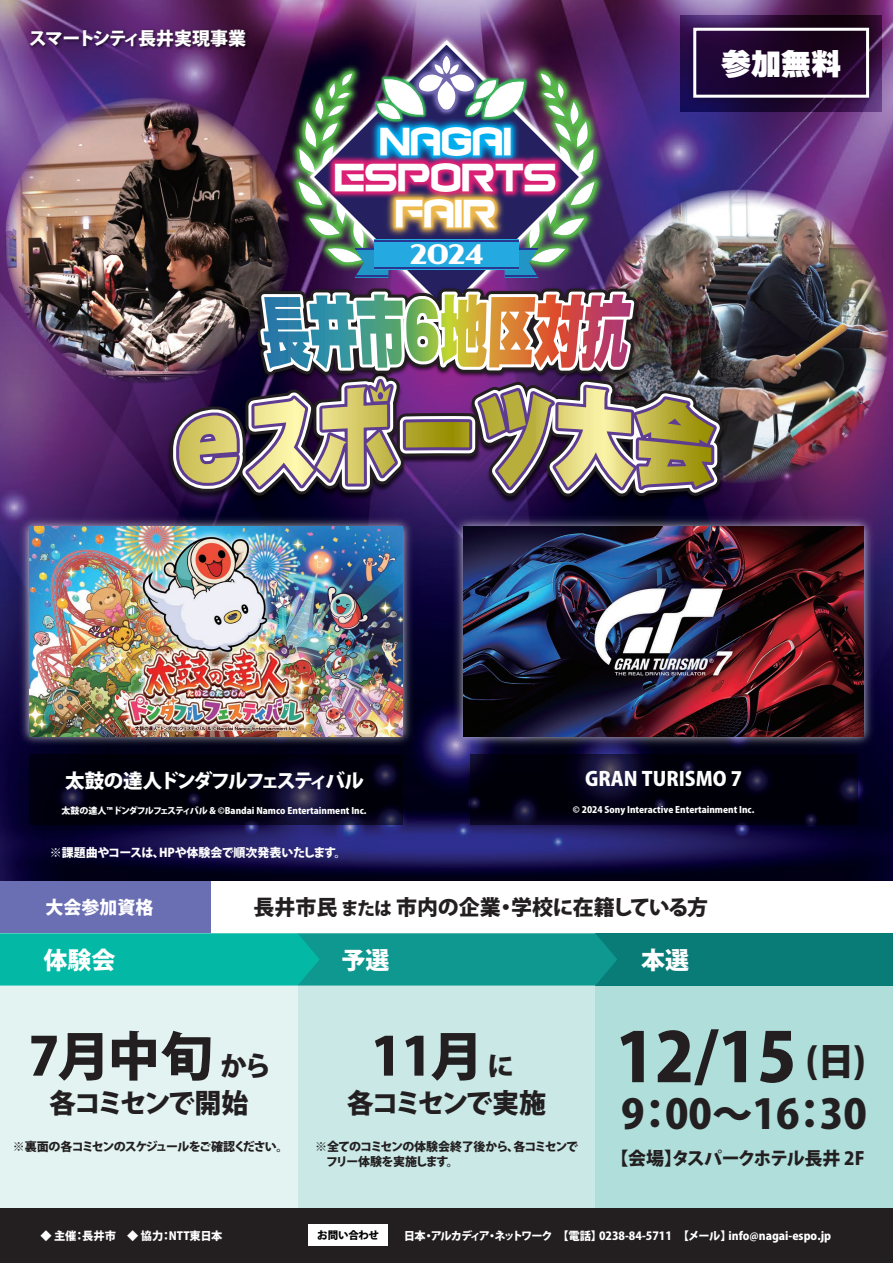
<style>
.page{position:relative;width:893px;height:1263px;background:#fff}
.page>*{position:absolute;margin:0;border:0;box-sizing:border-box;transform-origin:0 0}
.t1{font:800 67.5px "Koz Go Pr 6 N";color:#231f20}
.t2{font:800 52.5px "Koz Go Pr 6 N";letter-spacing:-.03em;color:#231f20}
.t3{font:800 40.5px "Koz Go Pr 6 N";color:#231f20}
.t4{font:800 37.5px "Koz Go Pr 6 N";color:#231f20}
.t5{font:36.15px/35.8px "BD Nippori";color:#fff;text-align:center}
.t6{font:30px "Ruika 09";color:#fff}
.t7{font:700 expanded 28.05px "Acme Gothic";color:#fff}
.t8{font:800 27px "Koz Go Pr 6 N";letter-spacing:-.11em;color:#231f20}
.t9{font:800 24px "Koz Go Pr 6 N";color:#fff}
.t10{font:800 21px "Koz Go Pr 6 N";letter-spacing:-.01em;color:#231f20}
.t11{font:800 19.5px "Koz Go Pr 6 N";letter-spacing:-.11em;color:#fff}
.t12{font:800 19.5px "Koz Go Pr 6 N";letter-spacing:-.01em;color:#fff}
.t13{font:800 18px "Koz Go Pr 6 N";letter-spacing:-.05em;color:#231f20}
.t14{font:800 18px "Koz Go Pr 6 N";letter-spacing:-.06em;color:#fff}
.t15{font:800 18px "Koz Go Pr 6 N";color:#fff}
.t16{font:800 12px/15px "Koz Go Pr 6 N";letter-spacing:-.085em;color:#231f20}
.t17{font:800 12px "Koz Go Pr 6 N";letter-spacing:-.02em;color:#fff}
.t18{font:800 11.25px "Koz Go Pr 6 N";color:#fff}
.t19{font:800 10.5px "Koz Go Pr 6 N";letter-spacing:-.01em;color:#030303}
.t20{font:800 9px "Koz Go Pr 6 N";color:#fff}
.s1{font-size:18px}
.s2{font-size:27px}
</style>
<div class="page">
<img style="left:0;top:0;width:893px;height:882px">
<img style="left:5px;top:98px;width:156px;height:285px">
<img style="left:594px;top:189px;width:294px;height:294px;border-radius:147px">
<div style="left:0;top:1208px;width:893px;height:55px;background:#231f20"></div>
<div style="left:308px;top:1224px;width:80px;height:22px;background:#fff"></div>
<img style="left:27px;top:26px;width:225px;height:32px">
<div style="left:595px;top:984px;width:298px;height:224px;background:#afdedb"></div>
<div style="left:298px;top:984px;width:297px;height:224px;background:#c9e8e6"></div>
<div style="left:0;top:984px;width:298px;height:224px;background:#e2f3f2"></div>
<svg style="left:29px;top:754px;width:132px;height:71px;background:#01010e"></svg>
<svg style="left:737px;top:754px;width:120px;height:71px;background:#02010f"></svg>
<div style="left:0;top:882px;width:212px;height:51px;background:#6a6eb3"></div>
<div style="left:595px;top:933px;width:298px;height:52px;background:#0a7c78"></div>
<img style="left:301px;top:32px;width:291px;height:24px">
<svg style="left:308px;top:39px;width:277px;height:17px;background:#441c48"></svg>
<img style="left:410px;top:47px;width:74px;height:9px">
<img style="left:417px;top:54px;width:59px;height:2px">
<svg style="left:0;top:933px;width:617px;height:52px;background:#08ab9b"></svg>
<img style="left:680px;top:15px;width:201px;height:96px">
<svg style="left:697px;top:32px;width:168px;height:62px;background:#1d0427"></svg>
<div style="left:693px;top:28px;width:176px;height:70px;border:3px solid #fff"></div>
<div style="left:394px;top:933px;width:34px;height:53px;background:#0e988f"></div>
<svg style="left:428px;top:933px;width:73px;height:53px"></svg>
<div style="left:434px;top:933px;width:59px;height:53px;background:#0e988f"></div>
<img style="left:161px;top:56px;width:576px;height:830px">
<img style="left:450px;top:512px;width:427px;height:238px">
<img style="left:463px;top:526px;width:401px;height:211px">
<img style="left:16px;top:513px;width:400px;height:237px">
<img style="left:29px;top:526px;width:374px;height:211px">
<h3 class="t14" style="left:29px;top:28px;width:219px">スマートシティ長井実現事業</h3>
<h3 class="t5" style="left:335px;top:126px;width:224px">NAGAI<br>ESPORTS<br>FAIR</h3>
<h3 class="t7" style="left:410px;top:233px;width:75px">2024</h3>
<h3 class="t6" style="left:721px;top:49px;width:122px">参加無料</h3>
<h3 class="t11" style="left:65px;top:770px;width:300px">太鼓の達人ドンダフルフェスティバル</h3>
<h3 class="t12" style="left:585px;top:768px;width:158px">GRAN TURISMO 7</h3>
<p class="t20" style="left:62px;top:805px;width:306px">太鼓の達人™ ドンダフルフェスティバル &amp; ©Bandai Namco Entertainment Inc.</p>
<p class="t20" style="left:573px;top:804px;width:183px">© 2024 Sony Interactive Entertainment Inc.</p>
<h3 class="t17" style="left:50px;top:846px;width:298px">※課題曲やコースは、HPや体験会で順次発表いたします。</h3>
<h3 class="t15" style="left:45px;top:897px;width:110px">大会参加資格</h3>
<h3 class="t10" style="left:254px;top:895px;width:456px">長井市民 <span class="s1">または</span> 市内の企業・学校に在籍している方</h3>
<h3 class="t9" style="left:43px;top:946px;width:74px">体験会</h3>
<h3 class="t9" style="left:341px;top:946px;width:49px">予選</h3>
<h3 class="t9" style="left:641px;top:946px;width:49px">本選</h3>
<h2 class="t2" style="left:29px;top:1027px;width:244px">7月中旬<span class="s2">から</span></h2>
<h2 class="t2" style="left:371px;top:1027px;width:113px">11月</h2>
<h1 class="t1" style="left:616px;top:1019px;width:182px">12/15</h1>
<h3 class="t8" style="left:49px;top:1088px;width:201px">各コミセンで開始</h3>
<h3 class="t8" style="left:347px;top:1088px;width:201px">各コミセンで実施</h3>
<h3 class="t4" style="left:806px;top:1040px;width:61px">(日)</h3>
<h3 class="t8" style="left:487px;top:1051px;width:28px">に</h3>
<h3 class="t3" style="left:621px;top:1091px;width:247px">9：00～16：30</h3>
<h3 class="t16" style="left:13px;top:1139px;width:277px">※裏面の各コミセンのスケジュールをご確認ください。</h3>
<h3 class="t16" style="left:315px;top:1139px;width:265px">※全てのコミセンの体験会終了後から、各コミセンで　フリー体験を実施します。</h3>
<h3 class="t13" style="left:610px;top:1148px;width:256px">【会場】タスパークホテル長井 2F</h3>
<p class="t18" style="left:40px;top:1229px;width:184px">◆ 主催：長井市　◆ 協力：NTT東日本</p>
<p class="t19" style="left:317px;top:1229px;width:63px">お問い合わせ</p>
<p class="t18" style="left:404px;top:1229px;width:429px">日本・アルカディア・ネットワーク　【電話】0238-84-5711　【メール】info@nagai-espo.jp</p>
</div>
